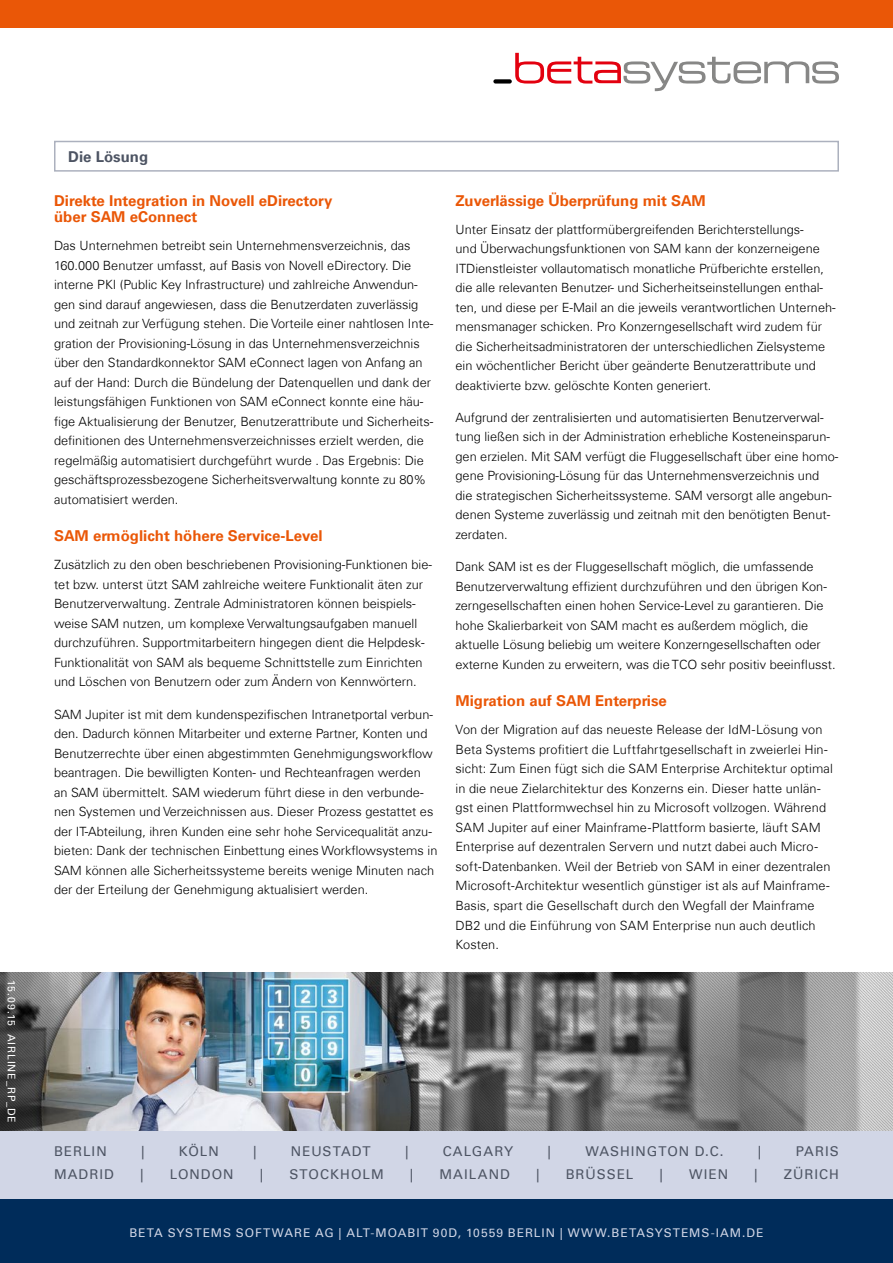
<style>
.page{position:relative;width:893px;height:1263px;background:#fff}
.page>*{position:absolute;margin:0;border:0;box-sizing:border-box;transform-origin:0 0}
.ü2{font:700 15px/16.5px "Univers Com 65";color:#ea5707}
.Ü1-2{font:700 15px "Univers Com 65";color:#4d5463}
.ü_facts-kasten{font:13.5px "Univers Com 55 Roman";letter-spacing:.075em;color:#4d5463}
.absatz{font:300 12.75px/19.5px "Univers Com 45";color:#000}
.ü_facts-kasten-2{font:12px "Univers Com 55 Roman";letter-spacing:.08em;color:#d1d6e6}
.ü_facts-kasten-3{font:10.5px "Univers Com 55 Roman";letter-spacing:.085em;color:#fff}
</style>
<div class="page">
<div style="left:0;top:0;width:893px;height:28px;background:#ea5707"></div>
<div style="left:0;top:1130px;width:893px;height:70px;background:#d1d6e6"></div>
<div style="left:0;top:1200px;width:893px;height:63px;background:#002c5a"></div>
<svg style="left:515px;top:53px;width:324px;height:38px"></svg>
<div style="left:493px;top:79px;width:19px;height:5px;background:#000;border-radius:2px"></div>
<div style="left:54px;top:141px;width:785px;height:31px;border:2px solid #acb1be"></div>
<img style="left:0;top:972px;width:893px;height:158px">
<p class="ü_facts-kasten-3" style="left:18px;top:980px;width:144px;rotate:90deg">15.09.15 Airline_RP_DE</p>
<p class="Ü1-2" style="left:68px;top:147px;width:82px">Die Lösung</p>
<p class="ü2" style="left:54px;top:192px;width:280px">Direkte Integration in Novell eDirectory über SAM eConnect</p>
<p class="absatz" style="left:54px;top:236px;width:381px">Das Unternehmen betreibt sein Unternehmensverzeichnis, das 160.000 Benutzer umfasst, auf Basis von Novell eDirectory. Die interne PKI (Public Key Infrastructure) und zahlreiche Anwendun&shy;gen sind darauf angewiesen, dass die Benutzerdaten zuverlässig und zeitnah zur Verfügung stehen. Die Vorteile einer nahtlosen Inte&shy;gration der Provisioning-Lösung in das Unternehmensverzeichnis über den Standardkonnektor SAM eConnect lagen von Anfang an auf der Hand: Durch die Bündelung der Datenquellen und dank der leistungsfähigen Funktionen von SAM eConnect konnte eine häu&shy;fige Aktualisierung der Benutzer, Benutzerattribute und Sicherheits&shy;definitionen des Unternehmensverzeichnisses erzielt werden, die regelmäßig automatisiert durchgeführt wurde . Das Ergebnis: Die geschäftsprozessbezogene Sicherheitsverwaltung konnte zu 80% automatisiert werden.</p>
<p class="ü2" style="left:54px;top:528px;width:270px">SAM ermöglicht höhere Service-Level</p>
<p class="absatz" style="left:54px;top:555px;width:379px">Zusätzlich zu den oben beschriebenen Provisioning-Funktionen bie&shy;tet bzw. unterst ützt SAM zahlreiche weitere Funktionalit äten zur Benutzerverwaltung. Zentrale Administratoren können beispiels&shy;weise SAM nutzen, um komplexe Verwaltungsaufgaben manuell durchzuführen. Supportmitarbeitern hingegen dient die Helpdesk-Funktionalität von SAM als bequeme Schnittstelle zum Einrichten und Löschen von Benutzern oder zum Ändern von Kennwörtern.</p>
<p class="absatz" style="left:54px;top:704px;width:385px">SAM Jupiter ist mit dem kundenspezifischen Intranetportal verbun&shy;den. Dadurch können Mitarbeiter und externe Partner, Konten und Benutzerrechte über einen abgestimmten Genehmigungsworkflow beantragen. Die bewilligten Konten- und Rechteanfragen werden<br>an SAM übermittelt. SAM wiederum führt diese in den verbunde&shy;nen Systemen und Verzeichnissen aus. Dieser Prozess gestattet es der IT-Abteilung, ihren Kunden eine sehr hohe Servicequalität anzu&shy;bieten: Dank der technischen Einbettung eines Workflowsystems in SAM können alle Sicherheitssysteme bereits wenige Minuten nach der der Erteilung der Genehmigung aktualisiert werden.</p>
<p class="ü2" style="left:455px;top:192px;width:252px">Zuverlässige Überprüfung mit SAM</p>
<p class="absatz" style="left:455px;top:219px;width:382px">Unter Einsatz der plattformübergreifenden Berichterstellungs-<br>und Überwachungsfunktionen von SAM kann der konzerneigene ITDienstleister vollautomatisch monatliche Prüfberichte erstellen, die alle relevanten Benutzer- und Sicherheitseinstellungen enthal&shy;ten, und diese per E-Mail an die jeweils verantwortlichen Unterneh&shy;mensmanager schicken. Pro Konzerngesellschaft wird zudem für die Sicherheitsadministratoren der unterschiedlichen Zielsysteme ein wöchentlicher Bericht über geänderte Benutzerattribute und deaktivierte bzw. gelöschte Konten generiert.</p>
<p class="absatz" style="left:455px;top:408px;width:384px">Aufgrund der zentralisierten und automatisierten Benutzerverwal&shy;tung ließen sich in der Administration erhebliche Kosteneinsparun&shy;gen erzielen. Mit SAM verfügt die Fluggesellschaft über eine homo&shy;gene Provisioning-Lösung für das Unternehmensverzeichnis und die strategischen Sicherheitssysteme. SAM versorgt alle angebun&shy;denen Systeme zuverlässig und zeitnah mit den benötigten Benut&shy;zerdaten.</p>
<p class="absatz" style="left:455px;top:557px;width:382px">Dank SAM ist es der Fluggesellschaft möglich, die umfassende Benutzerverwaltung effizient durchzuführen und den übrigen Kon&shy;zerngesellschaften einen hohen Service-Level zu garantieren. Die hohe Skalierbarkeit von SAM macht es außerdem möglich, die aktuelle Lösung beliebig um weitere Konzerngesellschaften oder externe Kunden zu erweitern, was die TCO sehr positiv beeinflusst.</p>
<p class="ü2" style="left:455px;top:693px;width:213px">Migration auf SAM Enterprise</p>
<p class="absatz" style="left:455px;top:720px;width:379px">Von der Migration auf das neueste Release der IdM-Lösung von Beta Systems profitiert die Luftfahrtgesellschaft in zweierlei Hin&shy;sicht: Zum Einen fügt sich die SAM Enterprise Architektur optimal in die neue Zielarchitektur des Konzerns ein. Dieser hatte unlän&shy;gst einen Plattformwechsel hin zu Microsoft vollzogen. Während SAM Jupiter auf einer Mainframe-Plattform basierte, läuft SAM Enterprise auf dezentralen Servern und nutzt dabei auch Micro&shy;soft-Datenbanken. Weil der Betrieb von SAM in einer dezentralen Microsoft-Architektur wesentlich günstiger ist als auf Mainframe-Basis, spart die Gesellschaft durch den Wegfall der Mainframe DB2 und die Einführung von SAM Enterprise nun auch deutlich Kosten.</p>
<p class="ü_facts-kasten" style="left:54px;top:1143px;width:54px">BERLIN</p>
<p class="ü_facts-kasten" style="left:141px;top:1143px;width:5px">|</p>
<p class="ü_facts-kasten" style="left:179px;top:1143px;width:41px">KÖLN</p>
<p class="ü_facts-kasten" style="left:253px;top:1143px;width:5px">|</p>
<p class="ü_facts-kasten" style="left:291px;top:1143px;width:81px">NEUSTADT</p>
<p class="ü_facts-kasten" style="left:405px;top:1143px;width:5px">|</p>
<p class="ü_facts-kasten" style="left:443px;top:1143px;width:72px">CALGARY</p>
<p class="ü_facts-kasten" style="left:548px;top:1143px;width:5px">|</p>
<p class="ü_facts-kasten" style="left:585px;top:1143px;width:140px">WASHINGTON D.C.</p>
<p class="ü_facts-kasten" style="left:758px;top:1143px;width:5px">|</p>
<p class="ü_facts-kasten" style="left:796px;top:1143px;width:45px">PARIS</p>
<p class="ü_facts-kasten" style="left:54px;top:1166px;width:61px">MADRID</p>
<p class="ü_facts-kasten" style="left:140px;top:1166px;width:5px">|</p>
<p class="ü_facts-kasten" style="left:170px;top:1166px;width:65px">LONDON</p>
<p class="ü_facts-kasten" style="left:260px;top:1166px;width:5px">|</p>
<p class="ü_facts-kasten" style="left:289px;top:1166px;width:96px">STOCKHOLM</p>
<p class="ü_facts-kasten" style="left:410px;top:1166px;width:5px">|</p>
<p class="ü_facts-kasten" style="left:439px;top:1166px;width:72px">MAILAND</p>
<p class="ü_facts-kasten" style="left:536px;top:1166px;width:5px">|</p>
<p class="ü_facts-kasten" style="left:566px;top:1166px;width:69px">BRÜSSEL</p>
<p class="ü_facts-kasten" style="left:660px;top:1166px;width:5px">|</p>
<p class="ü_facts-kasten" style="left:689px;top:1166px;width:40px">WIEN</p>
<p class="ü_facts-kasten" style="left:754px;top:1166px;width:5px">|</p>
<p class="ü_facts-kasten" style="left:784px;top:1166px;width:57px">ZÜRICH</p>
<p class="ü_facts-kasten-2" style="left:129px;top:1225px;width:636px">BETA SYSTEMS SOFTWARE AG | ALT-MOABIT 90D, 10559 BERLIN | WWW.BETASYSTEMS-IAM.DE</p>
</div>
